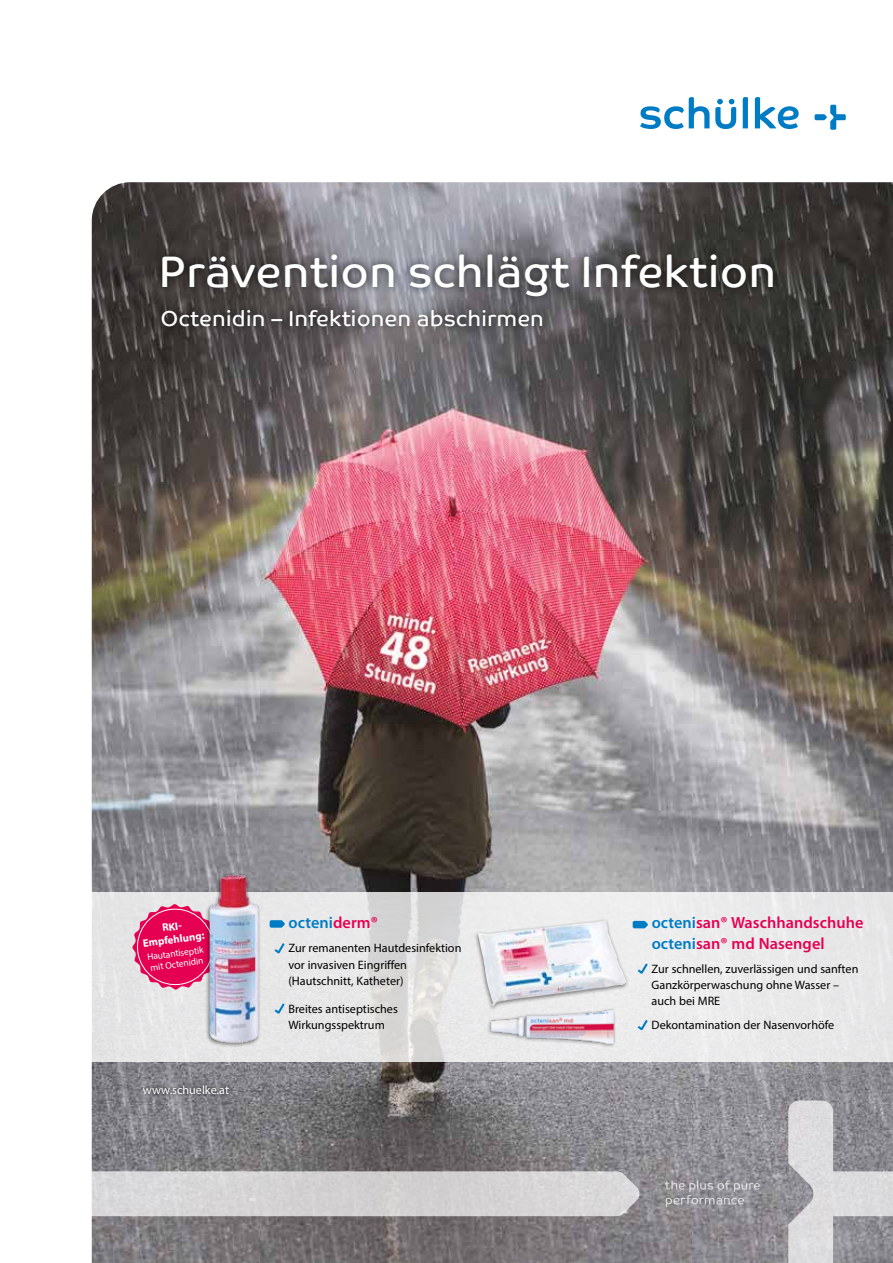
<style>
.page{position:relative;width:893px;height:1263px;background:#fff}
.page>*{position:absolute;margin:0;border:0;box-sizing:border-box;transform-origin:0 0}
.t1{font:44.25px "Co Text";color:#fff}
.t2{font:21.75px "Co Text";color:#fff}
.t3{font:600 16.2px/20.2px "Myriad Pro";letter-spacing:.005em;color:#e50051}
.t4{font:600 16.2px "Myriad Pro";letter-spacing:.005em;color:#007cc5}
.t5{font:12.15px/16.2px "Myriad Pro";color:#000}
.t6{font:12.15px "Myriad Pro";color:#fff}
.t7{font:700 10.8px/13px "Myriad Pro";color:#fff;text-align:center}
.t8{font:9.45px/10.8px "Myriad Pro";color:#fff}
.s1{color:#e50051}
.s2{color:#007cc5}
</style>
<div class="page">
<img style="left:92px;top:182px;width:801px;height:1081px">
<svg style="left:640px;top:97px;width:96px;height:32px"></svg>
<svg style="left:743px;top:97px;width:5px;height:31px"></svg>
<svg style="left:755px;top:97px;width:44px;height:32px"></svg>
<svg style="left:815px;top:105px;width:31px;height:25px"></svg>
<div style="left:154px;top:246px;width:627px;height:58px;background:#000;opacity:.75"></div>
<div style="left:153px;top:302px;width:398px;height:33px;background:#000;opacity:.75"></div>
<div style="left:140px;top:1081px;width:92px;height:16px;background:#000;opacity:.75"></div>
<svg style="left:92px;top:892px;width:801px;height:170px;background:#e6e6e7"></svg>
<svg style="left:132px;top:904px;width:67px;height:86px;background:#e53876"></svg>
<div style="left:473px;top:918px;width:157px;height:93px;background:#000;opacity:.5"></div>
<img style="left:478px;top:919px;width:127px;height:87px">
<img style="left:199px;top:867px;width:69px;height:190px">
<div style="left:487px;top:1008px;width:130px;height:40px;background:#000;opacity:.5"></div>
<img style="left:490px;top:1003px;width:127px;height:44px">
<svg style="left:270px;top:920px;width:15px;height:8px"></svg>
<svg style="left:272px;top:941px;width:15px;height:15px"></svg>
<svg style="left:272px;top:1001px;width:15px;height:15px"></svg>
<svg style="left:633px;top:921px;width:15px;height:7px"></svg>
<svg style="left:635px;top:961px;width:15px;height:15px"></svg>
<svg style="left:635px;top:1017px;width:15px;height:15px"></svg>
<svg style="left:788px;top:1100px;width:105px;height:163px;background:#b6b6b9"></svg>
<svg style="left:91px;top:1171px;width:549px;height:45px;background:#d4d2d3"></svg>
<svg style="left:665px;top:1180px;width:95px;height:27px;background:#9c9ba0"></svg>
<h1 class="t1" style="left:158px;top:245px;width:619px">Prävention schlägt Infektion</h1>
<h2 class="t2" style="left:160px;top:306px;width:385px">Octenidin – Infektionen abschirmen</h2>
<p class="t7" style="left:140px;top:924px;width:64px;rotate:-8deg">RKI-<br>Empfehlung:</p>
<p class="t8" style="left:147px;top:951px;width:58px;rotate:-7deg">Hautantiseptik mit Octenidin</p>
<p class="t6" style="left:143px;top:1082px;width:88px">www.schuelke.at</p>
<h3 class="t4" style="left:289px;top:912px;width:91px">octeni<span class="s1">derm®</span></h3>
<p class="t5" style="left:288px;top:940px;width:174px">Zur remanenten Hautdesinfektion vor invasiven Eingriffen (Hautschnitt, Katheter)</p>
<p class="t5" style="left:288px;top:1000px;width:111px">Breites antiseptisches<br>Wirkungsspektrum</p>
<h3 class="t3" style="left:652px;top:912px;width:213px"><span class="s2">octeni</span>san® Waschhandschuhe <span class="s2">octeni</span>san® md Nasengel</h3>
<p class="t5" style="left:651px;top:960px;width:208px">Zur schnellen, zuverlässigen und sanften<br>Ganzkörperwaschung ohne Wasser – auch bei MRE</p>
<p class="t5" style="left:651px;top:1017px;width:184px">Dekontamination der Nasenvorhöfe</p>
</div>
